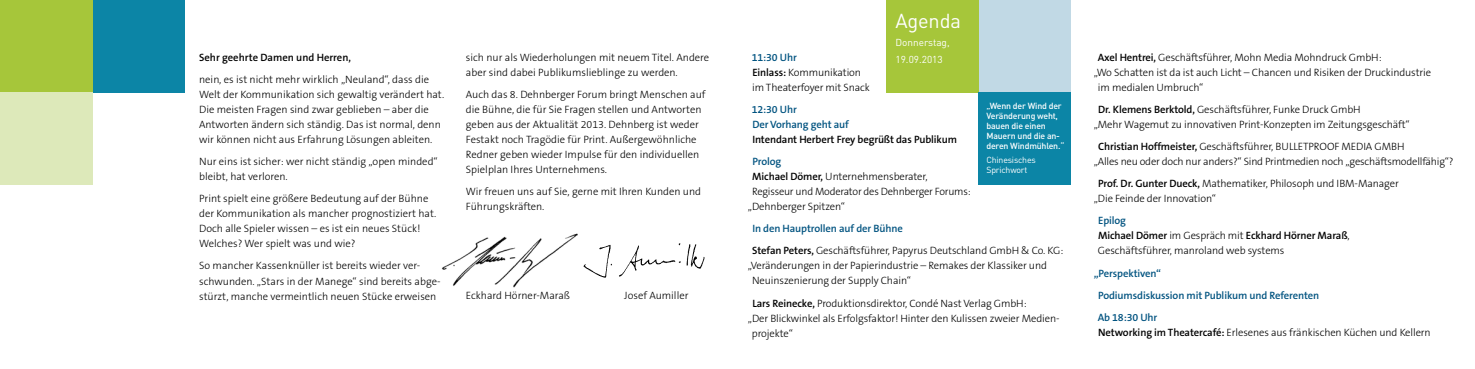
<style>
.page{position:relative;width:1475px;height:369px;background:#fff}
.page>*{position:absolute;margin:0;border:0;box-sizing:border-box;transform-origin:0 0}
.t1{font:20px "DIN Pro";letter-spacing:-.01em;color:#fff}
.t2{font:300 10.62px/15px "The Sans B W3";letter-spacing:-.01em;color:#000}
.t3{font:600 10.62px/22.1px "The Sans B W6";letter-spacing:-.01em;color:#005380}
.t4{font:600 10.62px/15px "The Sans B W6";letter-spacing:-.01em;color:#000}
.t5{font:10px/17.5px "DIN Pro";color:#fff}
.t6{font:500 8.75px/10px "DIN Pro";letter-spacing:-.02em;color:#fff}
.t7{font:8.75px/10px "DIN Pro";letter-spacing:-.02em;color:#fff}
.s1{font-family:"The Sans B W6";font-weight:600}
.s2{color:#005380}
.s3{font-family:"The Sans B W3";font-weight:300}
</style>
<div class="page">
<div style="left:92px;top:0;width:92px;height:92px;background:#0c85a6"></div>
<div style="left:978px;top:0;width:92px;height:92px;background:#c1d9e5"></div>
<div style="left:886px;top:0;width:92px;height:92px;background:#a6c63a"></div>
<div style="left:978px;top:92px;width:92px;height:92px;background:#0c85a6"></div>
<div style="left:0;top:0;width:92px;height:92px;background:#a6c63a"></div>
<div style="left:0;top:92px;width:92px;height:92px;background:#dde9ba"></div>
<img style="left:442px;top:233px;width:135px;height:55px">
<img style="left:583px;top:243px;width:122px;height:35px">
<p class="t4" style="left:199px;top:50px;width:153px">Sehr geehrte Damen und Herren,</p>
<p class="t2" style="left:199px;top:72px;width:246px">nein, es ist nicht mehr wirklich „Neuland“, dass die Welt der Kommunikation sich gewaltig verändert hat.<br>Die meisten Fragen sind zwar geblieben – aber die Antworten ändern sich ständig. Das ist normal, denn wir können nicht aus Erfahrung Lösungen ableiten.</p>
<p class="t2" style="left:199px;top:154px;width:240px">Nur eins ist sicher: wer nicht ständig „open minded“ bleibt, hat verloren.</p>
<p class="t2" style="left:199px;top:191px;width:239px">Print spielt eine größere Bedeutung auf der Bühne der Kommunikation als mancher prognostiziert hat.<br>Doch alle Spieler wissen – es ist ein neues Stück!<br>Welches? Wer spielt was und wie?</p>
<p class="t2" style="left:199px;top:258px;width:243px">So mancher Kassenknüller ist bereits wieder ver&shy;schwunden. „Stars in der Manege“ sind bereits abge&shy;stürzt, manche vermeintlich neuen Stücke erweisen</p>
<p class="t2" style="left:466px;top:50px;width:245px">sich nur als Wiederholungen mit neuem Titel. Andere aber sind dabei Publikumslieblinge zu werden.</p>
<p class="t2" style="left:466px;top:87px;width:241px">Auch das 8. Dehnberger Forum bringt Menschen auf die Bühne, die für Sie Fragen stellen und Antworten geben aus der Aktualität 2013. Dehnberg ist weder Festakt noch Tragödie für Print. Außergewöhnliche Redner geben wieder Impulse für den individuellen Spielplan Ihres Unternehmens.</p>
<p class="t2" style="left:466px;top:184px;width:237px">Wir freuen uns auf Sie, gerne mit Ihren Kunden und<br>Führungskräften.</p>
<p class="t2" style="left:466px;top:287px;width:106px">Eckhard Hörner-Maraß</p>
<p class="t2" style="left:624px;top:287px;width:66px">Josef Aumiller</p>
<h1 class="t1" style="left:895px;top:7px;width:67px">Agenda</h1>
<p class="t5" style="left:895px;top:33px;width:56px">Donnerstag,<br>19.09.2013</p>
<p class="t3" style="left:751px;top:46px;width:47px">11:30 Uhr</p>
<p class="t2" style="left:752px;top:65px;width:119px"><span class="s1">Einlass:</span> Kommunikation im Theaterfoyer mit Snack</p>
<p class="t3" style="left:751px;top:102px;width:99px;line-height:15px">12:30 Uhr<br>Der Vorhang geht auf</p>
<p class="t4" style="left:752px;top:132px;width:206px">Intendant Herbert Frey begrüßt das Publikum</p>
<p class="t3" style="left:752px;top:150px;width:30px">Prolog</p>
<p class="t2" style="left:752px;top:169px;width:177px"><span class="s1">Michael Dömer,</span> Unternehmensberater,</p>
<p class="t2" style="left:752px;top:184px;width:220px">Regisseur und Moderator des Dehnberger Forums:</p>
<p class="t2" style="left:747px;top:199px;width:98px">„Dehnberger Spitzen“</p>
<p class="t3" style="left:752px;top:217px;width:152px">In den Hauptrollen auf der Bühne</p>
<p class="t2" style="left:752px;top:243px;width:313px"><span class="s1">Stefan Peters,</span> Geschäftsführer, Papyrus Deutschland GmbH &amp; Co. KG:</p>
<p class="t2" style="left:747px;top:258px;width:300px">„Veränderungen in der Papierindustrie – Remakes der Klassiker und</p>
<p class="t2" style="left:752px;top:273px;width:160px">Neuinszenierung der Supply Chain“</p>
<p class="t2" style="left:752px;top:295px;width:276px"><span class="s1">Lars Reinecke,</span> Produktionsdirektor, Condé Nast Verlag GmbH:</p>
<p class="t2" style="left:747px;top:310px;width:313px">„Der Blickwinkel als Erfolgsfaktor! Hinter den Kulissen zweier Medien-</p>
<p class="t2" style="left:751px;top:325px;width:42px">projekte“</p>
<p class="t6" style="left:986px;top:101px;width:79px">„Wenn der Wind der<br>Veränderung weht, bauen die einen<br>Mauern und die an&shy;deren Windmühlen.“</p>
<p class="t7" style="left:986px;top:154px;width:51px">Chinesisches<br>Sprichwort</p>
<p class="t2" style="left:1097px;top:50px;width:285px"><span class="s1">Axel Hentrei,</span> Geschäftsführer, Mohn Media Mohndruck GmbH:</p>
<p class="t2" style="left:1093px;top:65px;width:339px">„Wo Schatten ist da ist auch Licht – Chancen und Risiken der Druckindustrie</p>
<p class="t2" style="left:1097px;top:80px;width:107px">im medialen Umbruch“</p>
<p class="t2" style="left:1093px;top:102px;width:317px;text-indent:4px"><span class="s1">Dr. Klemens Berktold,</span> Geschäftsführer, Funke Druck GmbH<br>„Mehr Wagemut zu innovativen Print-Konzepten im Zeitungsgeschäft“</p>
<p class="t2" style="left:1093px;top:139px;width:361px;text-indent:4px"><span class="s1">Christian Hoffmeister,</span> Geschäftsführer, BULLETPROOF MEDIA GMBH<br>„Alles neu oder doch nur anders?“ Sind Printmedien noch „geschäftsmodellfähig“?</p>
<p class="t2" style="left:1093px;top:176px;width:306px;text-indent:4px"><span class="s1">Prof. Dr. Gunter Dueck,</span> Mathematiker, Philosoph und IBM-Manager „Die Feinde der Innovation“</p>
<p class="t4" style="left:1097px;top:213px;width:253px"><span class="s2">Epilog<br></span>Michael Dömer <span class="s3">im Gespräch mit</span> Eckhard Hörner Maraß<span class="s3">,</span></p>
<p class="t2" style="left:1097px;top:243px;width:188px">Geschäftsführer, manroland web systems</p>
<p class="t3" style="left:1097px;top:262px;width:223px;text-indent:-4px">„Perspektiven“<br>Podiumsdiskussion mit Publikum und Referenten<br>Ab 18:30 Uhr</p>
<p class="t2" style="left:1097px;top:324px;width:334px"><span class="s1">Networking im Theatercafé:</span> Erlesenes aus fränkischen Küchen und Kellern</p>
</div>
